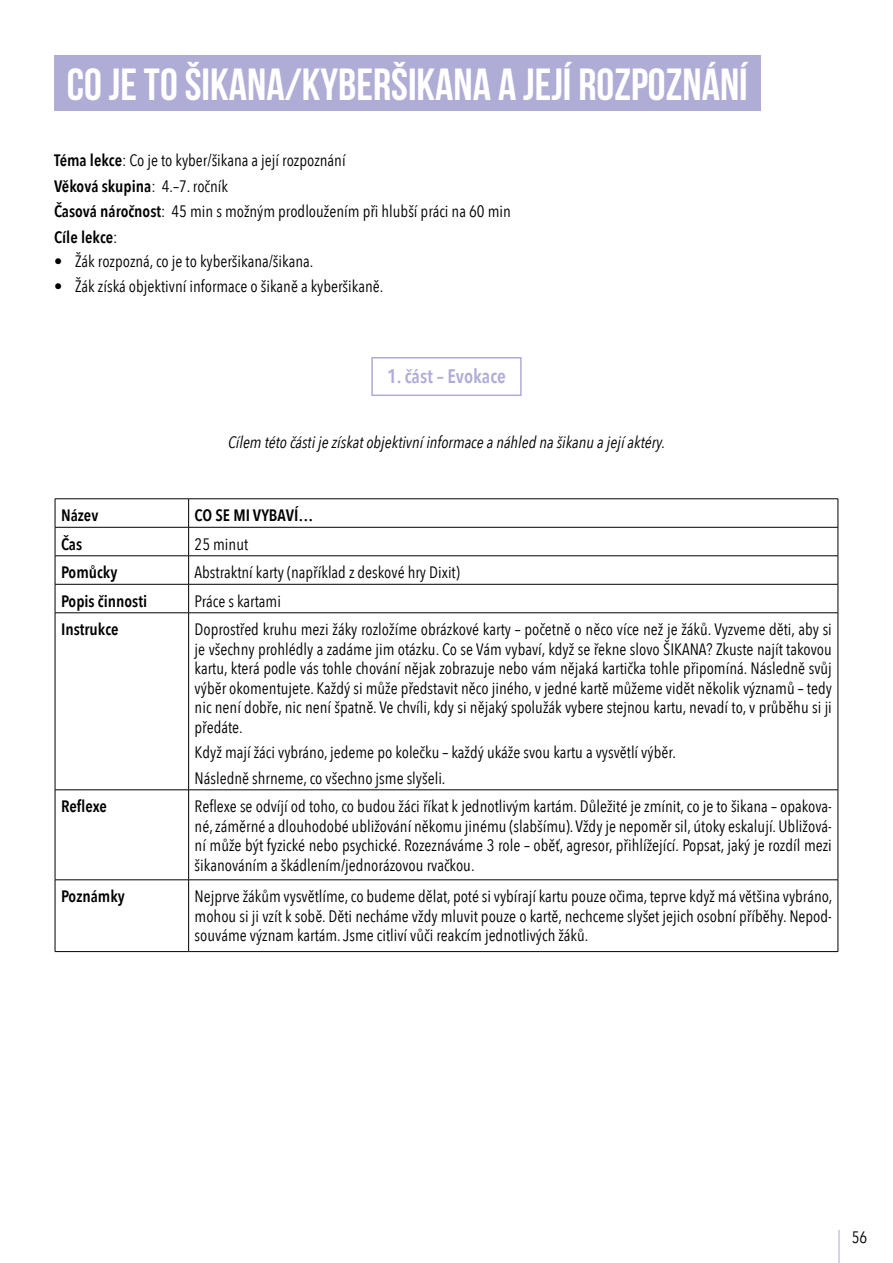
<style>
.page{position:relative;width:893px;height:1263px;background:#fff}
.page>*{position:absolute;margin:0;border:0;box-sizing:border-box;transform-origin:0 0}
.t1{font:45px "Bebas Neue";color:#fff}
.t2{font:600 19.5px "Avenir Next Condensed";color:#afacd6}
.t3{font:16.5px/19.5px "Avenir Next Condensed";color:#000;text-align:justify}
.t4{font:italic 16.5px "Avenir Next Condensed";color:#000}
.t5{font:600 16.5px "Avenir Next Condensed";color:#000}
.s1{font-weight:600}
</style>
<div class="page">
<hr style="left:838px;top:1230px;width:1px;height:33px;background:#afacd6">
<div style="left:54px;top:55px;width:706px;height:56px;background:#afacd6"></div>
<hr style="left:55px;top:498px;width:134px;height:1px;background:#000">
<hr style="left:189px;top:498px;width:649px;height:1px;background:#000">
<hr style="left:55px;top:527px;width:134px;height:1px;background:#000">
<hr style="left:189px;top:527px;width:649px;height:1px;background:#000">
<hr style="left:55px;top:555px;width:134px;height:1px;background:#000">
<hr style="left:189px;top:555px;width:649px;height:1px;background:#000">
<hr style="left:55px;top:584px;width:134px;height:1px;background:#000">
<svg style="left:55px;top:499px;width:1px;height:113px"></svg>
<hr style="left:189px;top:584px;width:649px;height:1px;background:#000">
<svg style="left:188px;top:499px;width:1px;height:113px"></svg>
<svg style="left:838px;top:499px;width:1px;height:114px"></svg>
<hr style="left:55px;top:612px;width:134px;height:1px;background:#000">
<hr style="left:55px;top:613px;width:1px;height:177px;background:#000">
<hr style="left:189px;top:612px;width:649px;height:1px;background:#000">
<hr style="left:188px;top:613px;width:1px;height:177px;background:#000">
<hr style="left:838px;top:613px;width:1px;height:177px;background:#000">
<hr style="left:55px;top:789px;width:134px;height:1px;background:#000">
<hr style="left:55px;top:790px;width:1px;height:89px;background:#000">
<hr style="left:189px;top:789px;width:649px;height:1px;background:#000">
<hr style="left:188px;top:790px;width:1px;height:89px;background:#000">
<hr style="left:838px;top:790px;width:1px;height:89px;background:#000">
<hr style="left:55px;top:879px;width:134px;height:1px;background:#000">
<hr style="left:55px;top:880px;width:1px;height:71px;background:#000">
<hr style="left:189px;top:879px;width:649px;height:1px;background:#000">
<hr style="left:188px;top:880px;width:1px;height:71px;background:#000">
<hr style="left:838px;top:880px;width:1px;height:71px;background:#000">
<hr style="left:55px;top:951px;width:134px;height:1px;background:#000">
<hr style="left:189px;top:951px;width:649px;height:1px;background:#000">
<div style="left:371px;top:357px;width:151px;height:39px;border:2px solid #afacd6"></div>
<h1 class="t1" style="left:67px;top:60px;width:682px">CO JE TO ŠIKANA/KYBERŠIKANA A JEJÍ ROZPOZNÁNÍ</h1>
<p class="t3" style="left:54px;top:147px;width:458px;line-height:25.5px;text-align:left"><span class="s1">Téma lekce</span>: Co je to kyber/šikana a její rozpoznání<br><span class="s1">Věková skupina</span>: 4.–7. ročník<br><span class="s1">Časová náročnost</span>: 45 min s možným prodloužením při hlubší práci na 60 min <span class="s1">Cíle lekce</span>:</p>
<p class="t3" style="left:54px;top:251px;width:261px">• Žák rozpozná, co je to kyberšikana/šikana.</p>
<p class="t3" style="left:54px;top:276px;width:331px">• Žák získá objektivní informace o šikaně a kyberšikaně.</p>
<p class="t2" style="left:387px;top:359px;width:120px">1. část – Evokace</p>
<p class="t4" style="left:228px;top:432px;width:439px">Cílem této části je získat objektivní informace a náhled na šikanu a její aktéry.</p>
<p class="t5" style="left:61px;top:501px;width:39px">Název</p>
<p class="t5" style="left:195px;top:501px;width:120px">CO SE MI VYBAVÍ…</p>
<p class="t5" style="left:61px;top:530px;width:23px">Čas</p>
<p class="t3" style="left:195px;top:533px;width:55px">25 minut</p>
<p class="t5" style="left:61px;top:558px;width:58px">Pomůcky</p>
<p class="t3" style="left:195px;top:562px;width:267px">Abstraktní karty (například z deskové hry Dixit)</p>
<p class="t5" style="left:61px;top:587px;width:88px">Popis činnosti</p>
<p class="t3" style="left:195px;top:590px;width:88px">Práce s kartami</p>
<p class="t5" style="left:61px;top:615px;width:59px">Instrukce</p>
<p class="t3" style="left:195px;top:619px;width:639px">Doprostřed kruhu mezi žáky rozložíme obrázkové karty – početně o něco více než je žáků. Vyzveme děti, aby si je všechny prohlédly a zadáme jim otázku. Co se Vám vybaví, když se řekne slovo ŠIKANA? Zkuste najít takovou kartu, která podle vás tohle chování nějak zobrazuje nebo vám nějaká kartička tohle připomíná. Následně svůj výběr okomentujete. Každý si může představit něco jiného, v jedné kartě můžeme vidět několik významů – tedy nic není dobře, nic není špatně. Ve chvíli, kdy si nějaký spolužák vybere stejnou kartu, nevadí to, v průběhu si ji předáte.</p>
<p class="t3" style="left:195px;top:739px;width:483px;line-height:25.5px">Když mají žáci vybráno, jedeme po kolečku – každý ukáže svou kartu a vysvětlí výběr.<br>Následně shrneme, co všechno jsme slyšeli.</p>
<p class="t5" style="left:61px;top:792px;width:47px">Reflexe</p>
<p class="t3" style="left:195px;top:796px;width:639px">Reflexe se odvíjí od toho, co budou žáci říkat k jednotlivým kartám. Důležité je zmínit, co je to šikana – opakova&shy;né, záměrné a dlouhodobé ubližování někomu jinému (slabšímu). Vždy je nepoměr sil, útoky eskalují. Ubližová&shy;ní může být fyzické nebo psychické. Rozeznáváme 3 role – oběť, agresor, přihlížející. Popsat, jaký je rozdíl mezi šikanováním a škádlením/jednorázovou rvačkou.</p>
<p class="t5" style="left:61px;top:882px;width:65px">Poznámky</p>
<p class="t3" style="left:195px;top:886px;width:639px">Nejprve žákům vysvětlíme, co budeme dělat, poté si vybírají kartu pouze očima, teprve když má většina vybráno, mohou si ji vzít k sobě. Děti necháme vždy mluvit pouze o kartě, nechceme slyšet jejich osobní příběhy. Nepod&shy;souváme význam kartám. Jsme citliví vůči reakcím jednotlivých žáků.</p>
<p class="t3" style="left:852px;top:1227px;width:17px">56</p>
</div>
